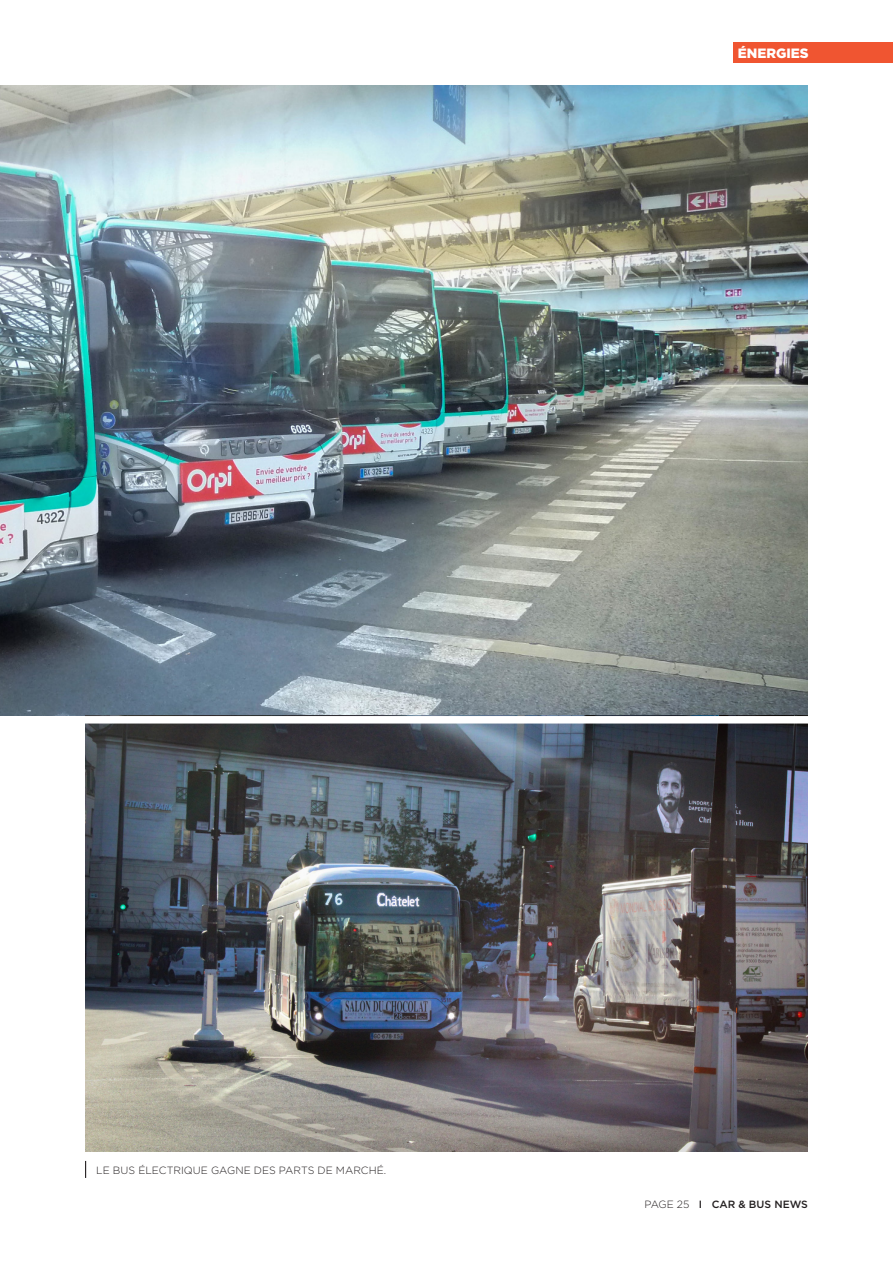
<style>
.page{position:relative;width:893px;height:1263px;background:#fff}
.page>*{position:absolute;margin:0;border:0;box-sizing:border-box;transform-origin:0 0}
.t1{font:900 13.5px "Gotham";color:#fff}
.t2{font:300 10.5px "Gotham";color:#231f20}
.t3{font:500 10.5px "Gotham";color:#231f20}
.s1{font-weight:300}
</style>
<div class="page">
<img style="left:0;top:85px;width:808px;height:630px">
<div style="left:733px;top:43px;width:160px;height:20px;background:#f05531"></div>
<img style="left:85px;top:715px;width:723px;height:436px">
<div style="left:0;top:716px;width:829px;height:7px;background:#fff"></div>
<svg style="left:85px;top:1161px;width:1px;height:17px"></svg>
<p class="t1" style="left:738px;top:43px;width:72px">ÉNERGIES</p>
<p class="t2" style="left:96px;top:1163px;width:291px">LE BUS ÉLECTRIQUE GAGNE DES PARTS DE MARCHÉ.</p>
<p class="t3" style="left:644px;top:1197px;width:165px"><span class="s1">PAGE 25</span> I CAR &amp; BUS NEWS</p>
</div>
